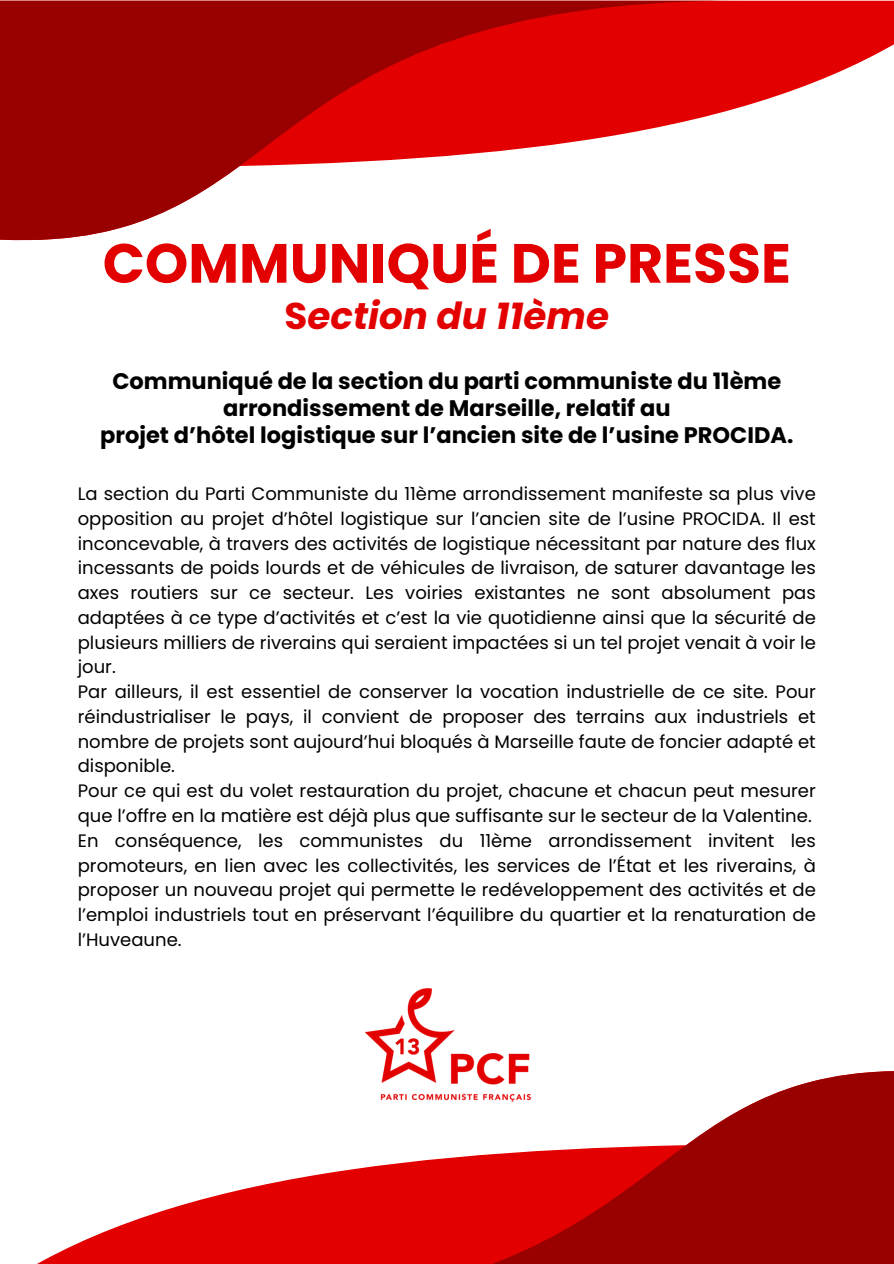
<style>
.page{position:relative;width:894px;height:1264px;background:#fff}
.page>*{position:absolute;margin:0;border:0;box-sizing:border-box;transform-origin:0 0}
.t1{font:700 55.2px "Poppins";color:#e30000}
.t2{font:italic 700 37.2px "Poppins";color:#e30000}
.t3{font:700 22.5px/27px "Poppins";color:#000;text-align:center}
.t4{font:18px/24.8px "Poppins";color:#000;text-align:justify}
.s1{font-style:normal}
</style>
<div class="page">
<svg style="left:738px;top:1px;width:155px;height:107px;fill:#e30000"></svg>
<svg style="left:0;top:1px;width:738px;height:240px"></svg>
<svg style="left:39px;top:1203px;width:148px;height:60px;fill:#e30000"></svg>
<svg style="left:187px;top:1071px;width:706px;height:192px"></svg>
<img style="left:351px;top:988px;width:190px;height:118px">
<h1 class="t1" style="left:103px;top:225px;width:689px">COMMUNIQUÉ DE PRESSE</h1>
<h2 class="t2" style="left:284px;top:290px;width:326px"><span class="s1">S</span>ection du 11ème</h2>
<p class="t3" style="left:100px;top:367px;width:694px">Communiqué de la section du parti communiste du 11ème arrondissement de Marseille, relatif au<br>projet d’hôtel logistique sur l’ancien site de l’usine PROCIDA.</p>
<h2 class="t4" style="left:78px;top:481px;width:739px">La section du Parti Communiste du 11ème arrondissement manifeste sa plus vive opposition au projet d’hôtel logistique sur l’ancien site de l’usine PROCIDA. Il est inconcevable, à travers des activités de logistique nécessitant par nature des flux incessants de poids lourds et de véhicules de livraison, de saturer davantage les axes routiers sur ce secteur. Les voiries existantes ne sont absolument pas adaptées à ce type d’activités et c’est la vie quotidienne ainsi que la sécurité de plusieurs milliers de riverains qui seraient impactées si un tel projet venait à voir le jour.</h2>
<p class="t4" style="left:78px;top:679px;width:739px">Par ailleurs, il est essentiel de conserver la vocation industrielle de ce site. Pour réindustrialiser le pays, il convient de proposer des terrains aux industriels et nombre de projets sont aujourd’hui bloqués à Marseille faute de foncier adapté et disponible.</p>
<p class="t4" style="left:78px;top:778px;width:739px">Pour ce qui est du volet restauration du projet, chacune et chacun peut mesurer que l’offre en la matière est déjà plus que suffisante sur le secteur de la Valentine.</p>
<p class="t4" style="left:78px;top:828px;width:739px">En conséquence, les communistes du 11ème arrondissement invitent les promoteurs, en lien avec les collectivités, les services de l’État et les riverains, à proposer un nouveau projet qui permette le redéveloppement des activités et de l’emploi industriels tout en préservant l’équilibre du quartier et la renaturation de l’Huveaune.</p>
</div>
